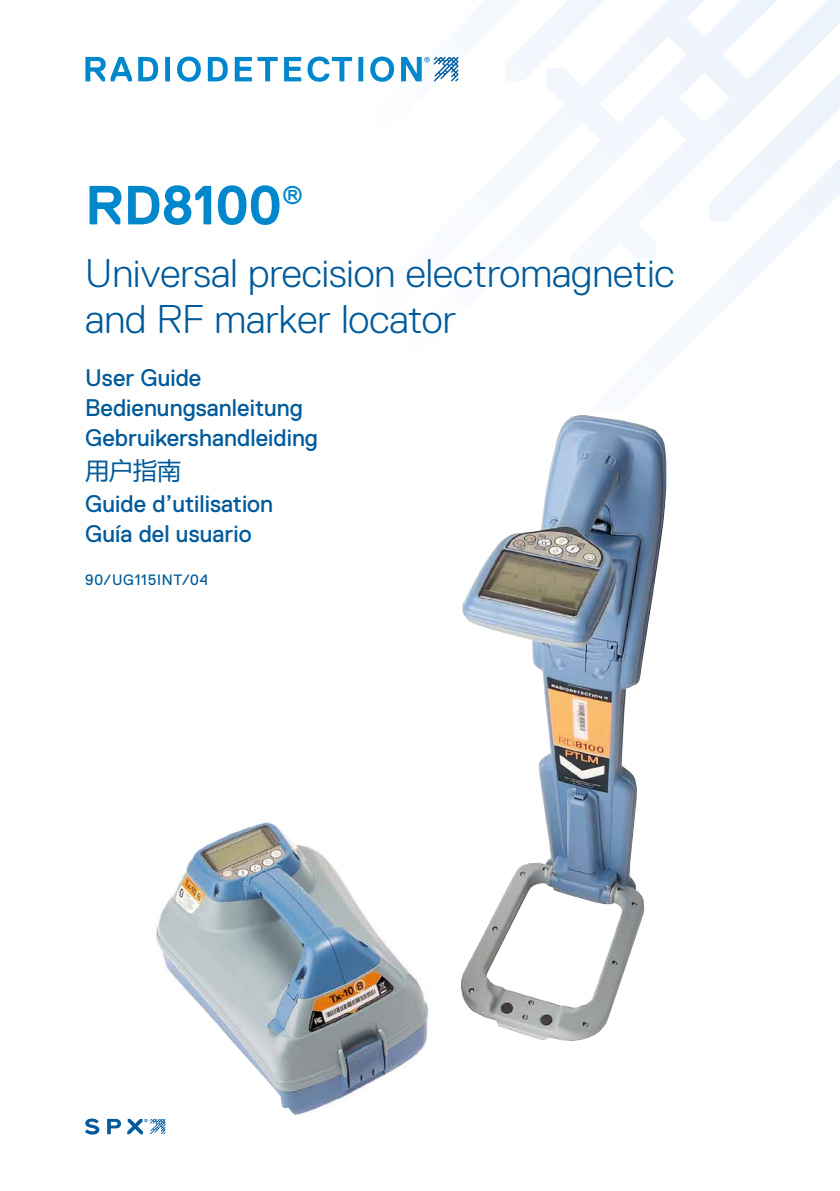
<style>
.page{position:relative;width:840px;height:1191px;background:#fff}
.page>*{position:absolute;margin:0;border:0;box-sizing:border-box;transform-origin:0 0}
.t1{font:700 55px "Replica Std";color:#0087cc}
.t2{font:300 40px/46px "Replica Std";color:#005a9b}
.t3{font:24px/30px "Replica Std";color:#005a9b}
.t4{font:24px "Microsoft Ya Hei";color:#005a9b}
.t5{font:15px "Replica Std";letter-spacing:.05em;color:#005a9b}
</style>
<div class="page">
<img style="left:156px;top:415px;width:510px;height:700px">
<svg style="left:704px;top:259px;width:70px;height:58px"></svg>
<svg style="left:85px;top:57px;width:47px;height:24px"></svg>
<svg style="left:138px;top:57px;width:20px;height:24px"></svg>
<svg style="left:165px;top:57px;width:5px;height:24px"></svg>
<svg style="left:177px;top:57px;width:24px;height:25px"></svg>
<svg style="left:208px;top:57px;width:20px;height:24px"></svg>
<svg style="left:234px;top:57px;width:43px;height:24px"></svg>
<svg style="left:284px;top:57px;width:17px;height:24px"></svg>
<svg style="left:307px;top:57px;width:45px;height:25px"></svg>
<svg style="left:358px;top:57px;width:5px;height:24px"></svg>
<svg style="left:370px;top:0;width:469px;height:259px"></svg>
<svg style="left:85px;top:1118px;width:14px;height:16px"></svg>
<svg style="left:107px;top:1118px;width:14px;height:16px"></svg>
<svg style="left:127px;top:1118px;width:38px;height:16px"></svg>
<h1 class="t1" style="left:85px;top:175px;width:219px">RD8100<sup>®</sup></h1>
<h2 class="t2" style="left:85px;top:251px;width:590px">Universal precision electromagnetic and RF marker locator</h2>
<p class="t3" style="left:85px;top:363px;width:234px">User Guide<br>Bedienungsanleitung<br>Gebruikershandleiding</p>
<p class="t4" style="left:85px;top:454px;width:97px">用户指南</p>
<p class="t3" style="left:85px;top:489px;width:189px">Guide d’utilisation<br>Guía del usuario</p>
<p class="t5" style="left:85px;top:571px;width:124px">90/UG115INT/04</p>
</div>
